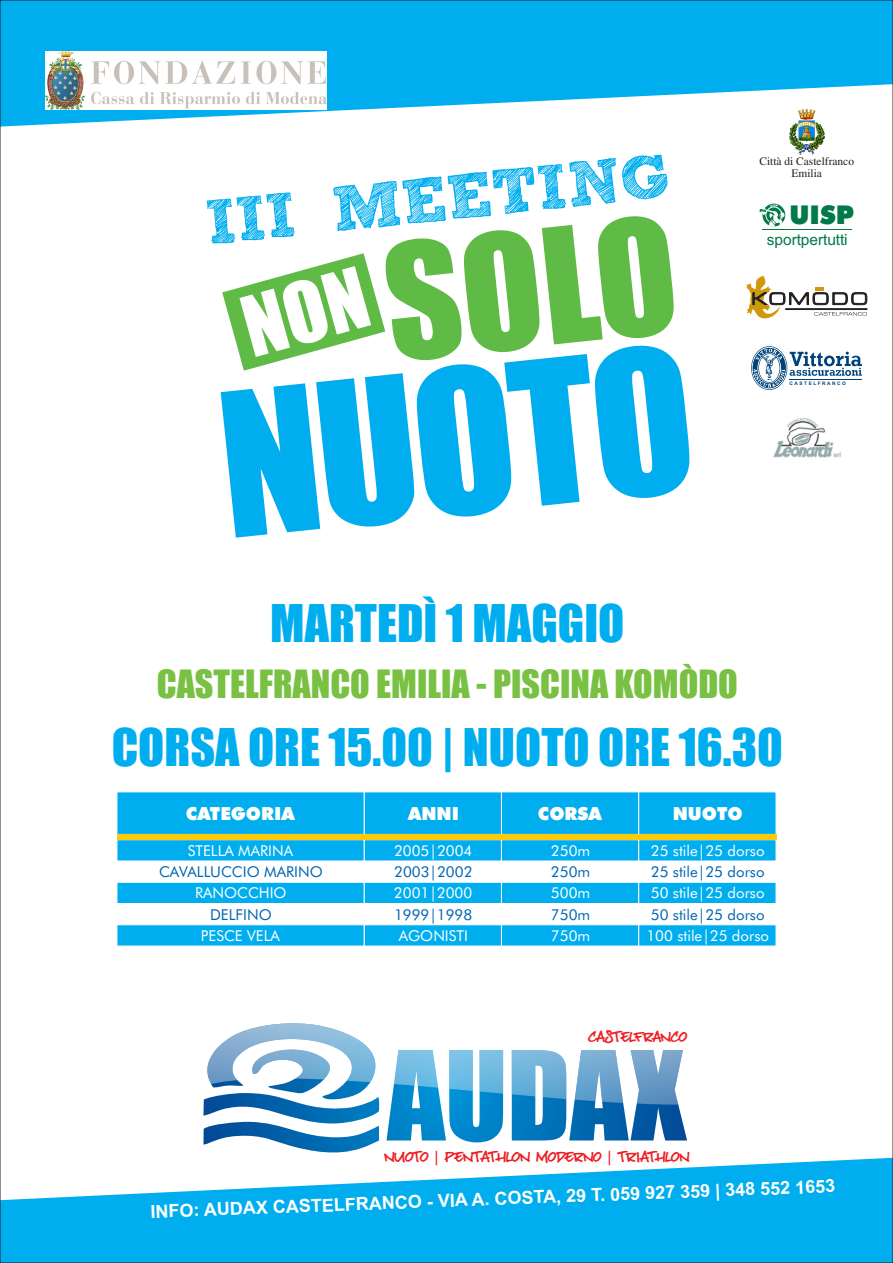
<style>
.page{position:relative;width:893px;height:1263px;background:#fff}
.page>*{position:absolute;margin:0;border:0;box-sizing:border-box;transform-origin:0 0}
.t1{font:184.95px "Impact";color:#00aeef}
.t2{font:147.9px "Impact";color:#60bb46}
.t3{font:48px "Impact";color:#00aeef}
.t4{font:36px "Impact";color:#79c142}
.t5{font:900 25.95px "Futura BT";color:#017a47}
.t6{font:700 18px "Arial";color:#fff}
.t7{font:900 18px "Futura BT";color:#fff}
.t8{font:15.45px "Buffalo Stance";letter-spacing:-.065em;color:#ee1d23}
.t9{font:15.45px "Arial";letter-spacing:-.005em;color:#017a47}
.t10{font:15.45px "Buffalo Stance";letter-spacing:-.085em;color:#ee1d23}
.t11{font:15px "Futura BT";color:#fff}
.t12{font:15px "Futura BT";color:#0166b3}
.t13{font:11.4px/12.8px "Times New Roman";color:#231f20;text-align:center}
.t14{font:700 4.8px "Arial";letter-spacing:.315em;color:#004279}
.s1{font-family:"Arial"}
</style>
<div class="page">
<svg style="left:2px;top:1157px;width:889px;height:104px;fill:#00aeef"></svg>
<svg style="left:2px;top:2px;width:889px;height:130px;fill:#00aeef"></svg>
<img style="left:773px;top:417px;width:68px;height:41px">
<svg style="left:751px;top:346px;width:111px;height:44px"></svg>
<hr style="left:790px;top:379px;width:72px;height:1px;background:#004279">
<svg style="left:759px;top:204px;width:26px;height:23px"></svg>
<hr style="left:762px;top:229px;width:90px;height:1px;background:#017a47">
<img style="left:789px;top:109px;width:35px;height:46px">
<svg style="left:746px;top:276px;width:122px;height:43px"></svg>
<svg style="left:207px;top:192px;width:88px;height:51px"></svg>
<svg style="left:333px;top:158px;width:283px;height:73px"></svg>
<svg style="left:622px;top:154px;width:45px;height:45px"></svg>
<svg style="left:203px;top:1023px;width:484px;height:130px"></svg>
<div style="left:501px;top:791px;width:138px;height:44px;background:#00aeef;border:1px solid #fff"></div>
<div style="left:638px;top:791px;width:138px;height:44px;background:#00aeef;border:1px solid #fff"></div>
<div style="left:364px;top:791px;width:138px;height:44px;background:#00aeef;border:1px solid #fff"></div>
<div style="left:117px;top:791px;width:248px;height:44px;background:#00aeef;border:1px solid #fff"></div>
<div style="left:501px;top:839px;width:138px;height:22px;background:#00aeef"></div>
<div style="left:638px;top:839px;width:138px;height:22px;background:#00aeef"></div>
<div style="left:364px;top:839px;width:138px;height:22px;background:#00aeef"></div>
<div style="left:117px;top:839px;width:248px;height:22px;background:#00aeef"></div>
<div style="left:501px;top:882px;width:138px;height:22px;background:#00aeef;border:1px solid #fff"></div>
<div style="left:638px;top:882px;width:138px;height:22px;background:#00aeef;border:1px solid #fff"></div>
<div style="left:364px;top:882px;width:138px;height:22px;background:#00aeef;border:1px solid #fff"></div>
<div style="left:117px;top:882px;width:248px;height:22px;background:#00aeef;border:1px solid #fff"></div>
<div style="left:501px;top:903px;width:138px;height:22px;background:#fff"></div>
<div style="left:639px;top:903px;width:137px;height:22px;background:#fff"></div>
<div style="left:364px;top:903px;width:137px;height:22px;background:#fff"></div>
<div style="left:117px;top:903px;width:247px;height:22px;background:#fff"></div>
<div style="left:501px;top:924px;width:138px;height:22px;background:#00aeef;border:1px solid #fff"></div>
<div style="left:638px;top:924px;width:138px;height:22px;background:#00aeef;border:1px solid #fff"></div>
<div style="left:364px;top:924px;width:138px;height:22px;background:#00aeef;border:1px solid #fff"></div>
<div style="left:117px;top:924px;width:248px;height:22px;background:#00aeef;border:1px solid #fff"></div>
<div style="left:117px;top:834px;width:659px;height:6px;background:#feca0a"></div>
<img style="left:46px;top:51px;width:280px;height:58px">
<svg style="left:222px;top:253px;width:163px;height:118px"></svg>
<h2 class="t2" style="left:379px;top:245px;width:294px;rotate:-6deg">SOLO</h2>
<h1 class="t1" style="left:213px;top:393px;width:476px;rotate:-6deg">NUOTO</h1>
<p class="t13" style="left:759px;top:156px;width:96px">Città di Castelfranco<br>Emilia</p>
<h3 class="t5" style="left:789px;top:205px;width:66px">UISP</h3>
<p class="t9" style="left:767px;top:234px;width:82px">sportpertutti</p>
<p class="t14" style="left:790px;top:381px;width:58px">CASTELFRANCO</p>
<h3 class="t3" style="left:270px;top:604px;width:356px">MARTEDÌ 1 MAGGIO</h3>
<h3 class="t4" style="left:157px;top:670px;width:583px">CASTELFRANCO EMILIA - PISCINA KOMÒDO</h3>
<h3 class="t3" style="left:112px;top:727px;width:673px">CORSA ORE 15.00 | NUOTO ORE 16.30</h3>
<p class="t7" style="left:186px;top:806px;width:110px">CATEGORIA</p>
<p class="t7" style="left:408px;top:806px;width:52px">ANNI</p>
<p class="t7" style="left:538px;top:806px;width:65px">CORSA</p>
<p class="t7" style="left:673px;top:806px;width:72px">NUOTO</p>
<p class="t11" style="left:188px;top:844px;width:107px">STELLA MARINA</p>
<p class="t11" style="left:394px;top:844px;width:80px">2005|2004</p>
<p class="t11" style="left:551px;top:844px;width:41px">250m</p>
<p class="t11" style="left:651px;top:844px;width:115px">25 stile|25 dorso</p>
<p class="t12" style="left:159px;top:866px;width:165px">CAVALLUCCIO MARINO</p>
<p class="t12" style="left:394px;top:865px;width:80px">2003|2002</p>
<p class="t12" style="left:551px;top:866px;width:41px">250m</p>
<p class="t12" style="left:651px;top:865px;width:115px">25 stile|25 dorso</p>
<p class="t11" style="left:195px;top:887px;width:93px">RANOCCHIO</p>
<p class="t11" style="left:394px;top:887px;width:80px">2001|2000</p>
<p class="t11" style="left:551px;top:887px;width:41px">500m</p>
<p class="t11" style="left:651px;top:887px;width:115px">50 stile|25 dorso</p>
<p class="t12" style="left:210px;top:908px;width:63px">DELFINO</p>
<p class="t12" style="left:394px;top:908px;width:80px">1999|1998</p>
<p class="t12" style="left:551px;top:908px;width:41px">750m</p>
<p class="t12" style="left:651px;top:908px;width:115px">50 stile|25 dorso</p>
<p class="t11" style="left:201px;top:929px;width:80px">PESCE VELA</p>
<p class="t11" style="left:399px;top:929px;width:71px">AGONISTI</p>
<p class="t11" style="left:551px;top:929px;width:41px">750m</p>
<p class="t11" style="left:646px;top:929px;width:124px">100 stile|25 dorso</p>
<p class="t10" style="left:588px;top:1027px;width:101px">CASTELFRANCO</p>
<p class="t8" style="left:384px;top:1147px;width:307px">NUOTO <span class="s1">|</span> PENTATHLON MODERNO <span class="s1">|</span> TRIATHLON</p>
<p class="t6" style="left:150px;top:1204px;width:686px;rotate:-2deg">INFO: AUDAX CASTELFRANCO - VIA A. COSTA, 29 T. 059 927 359 | 348 552 1653</p>
</div>
